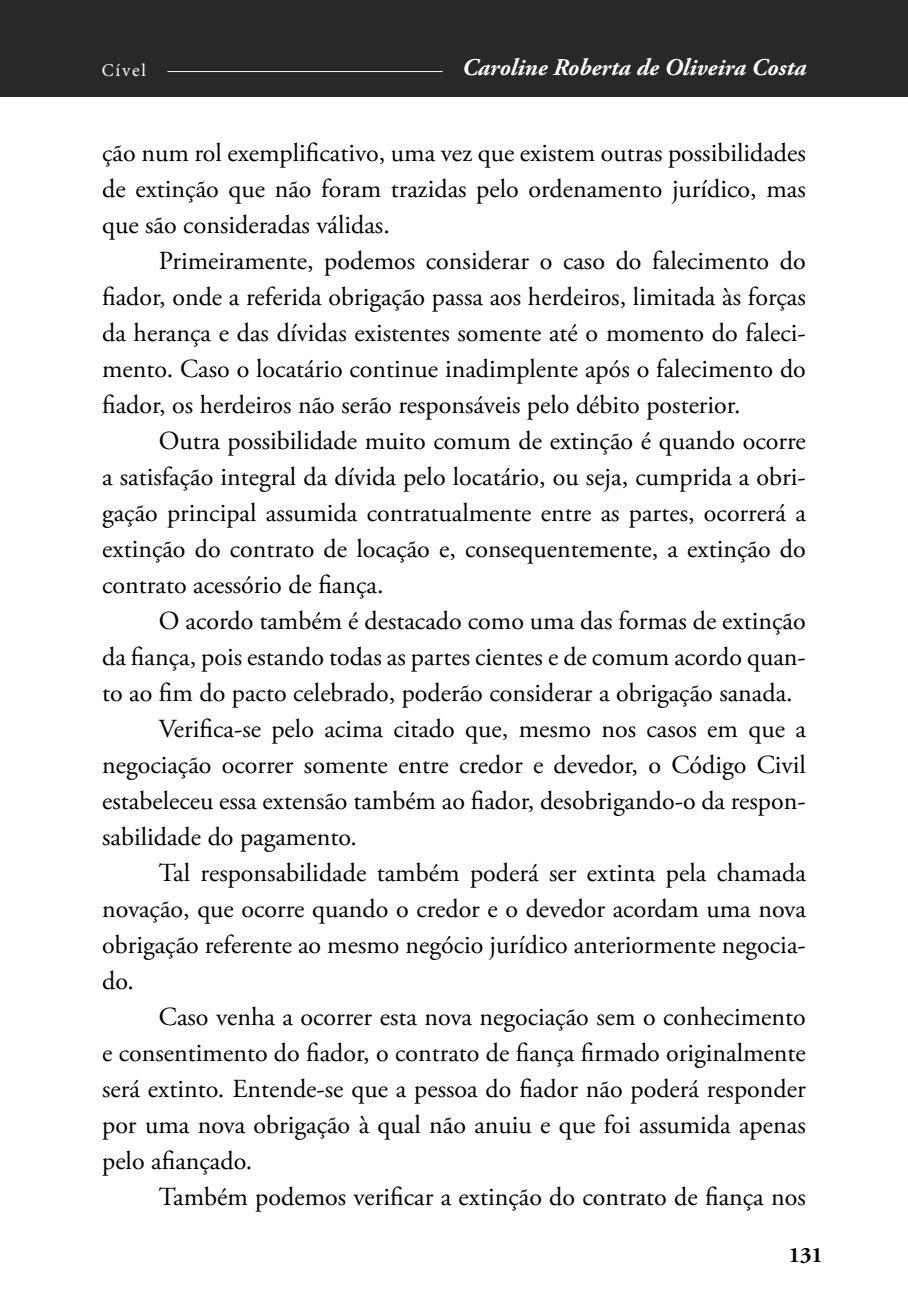
<style>
.page{position:relative;width:908px;height:1304px;background:#fff}
.page>*{position:absolute;margin:0;border:0;box-sizing:border-box;transform-origin:0 0}
.t1{font:26px/36px "Adobe Garamond Pro";color:#000;text-align:justify}
.t2{font:italic 700 24px "Adobe Garamond Pro";color:#fff}
.t3{font:700 22px "Adobe Garamond Pro";color:#000}
.t4{font:18px "Minion Pro";letter-spacing:.095em;color:#fff}
</style>
<div class="page">
<div style="left:0;top:0;width:907px;height:96px;background:#292829"></div>
<hr style="left:167px;top:71px;width:275px;height:1px;background:#fff">
<p class="t4" style="left:102px;top:58px;width:46px">Cível</p>
<p class="t2" style="left:462px;top:54px;width:345px">Caroline Roberta de Oliveira Costa</p>
<p class="t1" style="left:102px;top:135px;width:705px">ção num rol exemplificativo, uma vez que existem outras possibilidades de extinção que não foram trazidas pelo ordenamento jurídico, mas que são consideradas válidas.</p>
<p class="t1" style="left:102px;top:243px;width:705px;text-indent:57px">Primeiramente, podemos considerar o caso do falecimento do fiador, onde a referida obrigação passa aos herdeiros, limitada às forças da herança e das dívidas existentes somente até o momento do faleci&shy;mento. Caso o locatário continue inadimplente após o falecimento do fiador, os herdeiros não serão responsáveis pelo débito posterior.</p>
<p class="t1" style="left:102px;top:423px;width:705px;text-indent:57px">Outra possibilidade muito comum de extinção é quando ocorre a satisfação integral da dívida pelo locatário, ou seja, cumprida a obri&shy;gação principal assumida contratualmente entre as partes, ocorrerá a extinção do contrato de locação e, consequentemente, a extinção do contrato acessório de fiança.</p>
<p class="t1" style="left:159px;top:603px;width:648px">O acordo também é destacado como uma das formas de extinção</p>
<p class="t1" style="left:102px;top:639px;width:705px">da fiança, pois estando todas as partes cientes e de comum acordo quan-</p>
<p class="t1" style="left:102px;top:675px;width:691px">to ao fim do pacto celebrado, poderão considerar a obrigação sanada.</p>
<p class="t1" style="left:159px;top:711px;width:648px">Verifica-se pelo acima citado que, mesmo nos casos em que a</p>
<p class="t1" style="left:102px;top:747px;width:704px">negociação ocorrer somente entre credor e devedor, o Código Civil</p>
<p class="t1" style="left:102px;top:783px;width:704px">estabeleceu essa extensão também ao fiador, desobrigando-o da respon-</p>
<p class="t1" style="left:102px;top:819px;width:256px">sabilidade do pagamento.</p>
<p class="t1" style="left:159px;top:855px;width:648px">Tal responsabilidade também poderá ser extinta pela chamada</p>
<p class="t1" style="left:102px;top:891px;width:705px">novação, que ocorre quando o credor e o devedor acordam uma nova</p>
<p class="t1" style="left:102px;top:927px;width:704px">obrigação referente ao mesmo negócio jurídico anteriormente negocia-</p>
<p class="t1" style="left:102px;top:963px;width:33px">do.</p>
<p class="t1" style="left:159px;top:1000px;width:648px">Caso venha a ocorrer esta nova negociação sem o conhecimento</p>
<p class="t1" style="left:102px;top:1036px;width:705px">e consentimento do fiador, o contrato de fiança firmado originalmente</p>
<p class="t1" style="left:102px;top:1072px;width:704px">será extinto. Entende-se que a pessoa do fiador não poderá responder</p>
<p class="t1" style="left:102px;top:1108px;width:704px">por uma nova obrigação à qual não anuiu e que foi assumida apenas</p>
<p class="t1" style="left:102px;top:1144px;width:152px">pelo afiançado.</p>
<p class="t1" style="left:159px;top:1180px;width:648px">Também podemos verificar a extinção do contrato de fiança nos</p>
<p class="t3" style="left:788px;top:1242px;width:36px">131</p>
</div>
